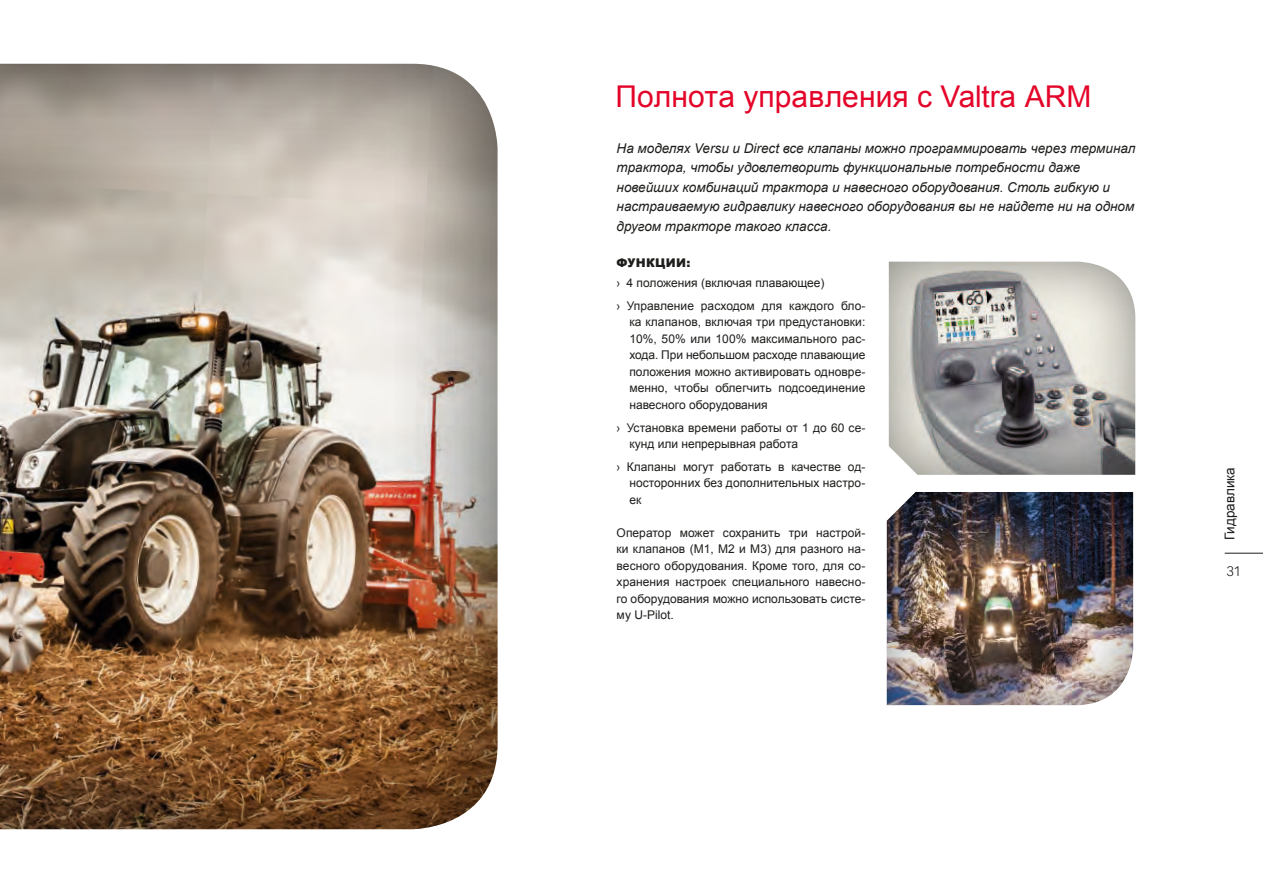
<style>
.page{position:relative;width:1263px;height:893px;background:#fff}
.page>*{position:absolute;margin:0;border:0;box-sizing:border-box;transform-origin:0 0}
._2__ALAOTSIKKO{font:30px "Arial";color:#e40429}
._3__INGRESSI{font:italic 13.5px/19.5px "Arial";color:#1d1d1b}
.Sivunpia{font:13.5px "Arial";color:#1d1d1b}
.t1{font:300 13.5px "Vectora LT Std";color:#1d1d1b}
._5__LEIPÄTEKSTI{font:12px/16.5px "Arial";color:#1d1d1b;text-align:justify}
._4__VÄLIOTSIKKO{font:900 12px "Arial";letter-spacing:.02em;color:#1d1d1b}
</style>
<div class="page">
<div style="left:887px;top:261px;width:249px;height:214px;background:#1d1d1b;opacity:.5"></div>
<hr style="left:1225px;top:553px;width:38px;height:1px;background:#1d1d1b">
<div style="left:885px;top:491px;width:249px;height:214px;background:#1d1d1b;opacity:.5"></div>
<div style="left:0;top:63px;width:498px;height:768px;background:#1d1d1b;opacity:.75"></div>
<p class="_2__ALAOTSIKKO" style="left:615px;top:77px;width:477px">Полнота управления с Valtra ARM</p>
<p class="_3__INGRESSI" style="left:617px;top:139px;width:520px">На моделях Versu и Direct все клапаны можно программировать через терминал трактора, чтобы удовлетворить функциональные потребности даже новейших комбинаций трактора и навесного оборудования. Столь гибкую и настраиваемую гидравлику навесного оборудования вы не найдете ни на одном другом тракторе такого класса.</p>
<p class="_4__VÄLIOTSIKKO" style="left:617px;top:254px;width:75px">ФУНКЦИИ:</p>
<p class="_5__LEIPÄTEKSTI" style="left:617px;top:274px;width:209px">› 4 положения (включая плавающее)</p>
<p class="_5__LEIPÄTEKSTI" style="left:629px;top:297px;width:237px;text-indent:-13px">› Управление расходом для каждого бло&shy;ка клапанов, включая три предустановки:<br>10%, 50% или 100% максимального рас&shy;хода. При небольшом расходе плавающие положения можно активировать одновре&shy;менно, чтобы облегчить подсоединение навесного оборудования</p>
<p class="_5__LEIPÄTEKSTI" style="left:629px;top:419px;width:237px;text-indent:-13px">› Установка времени работы от 1 до 60 се&shy;кунд или непрерывная работа</p>
<p class="_5__LEIPÄTEKSTI" style="left:629px;top:459px;width:237px;text-indent:-13px">› Клапаны могут работать в качестве од&shy;носторонних без дополнительных настро&shy;ек</p>
<p class="_5__LEIPÄTEKSTI" style="left:617px;top:525px;width:250px">Оператор может сохранить три настрой&shy;ки клапанов (M1, M2 и M3) для разного на&shy;весного оборудования. Кроме того, для со&shy;хранения настроек специального навесно&shy;го оборудования можно использовать систе&shy;му U-Pilot.</p>
<p class="Sivunpia" style="left:1221px;top:540px;width:74px;rotate:-90deg">Гидравлика</p>
<p class="t1" style="left:1227px;top:563px;width:16px">31</p>
</div>
